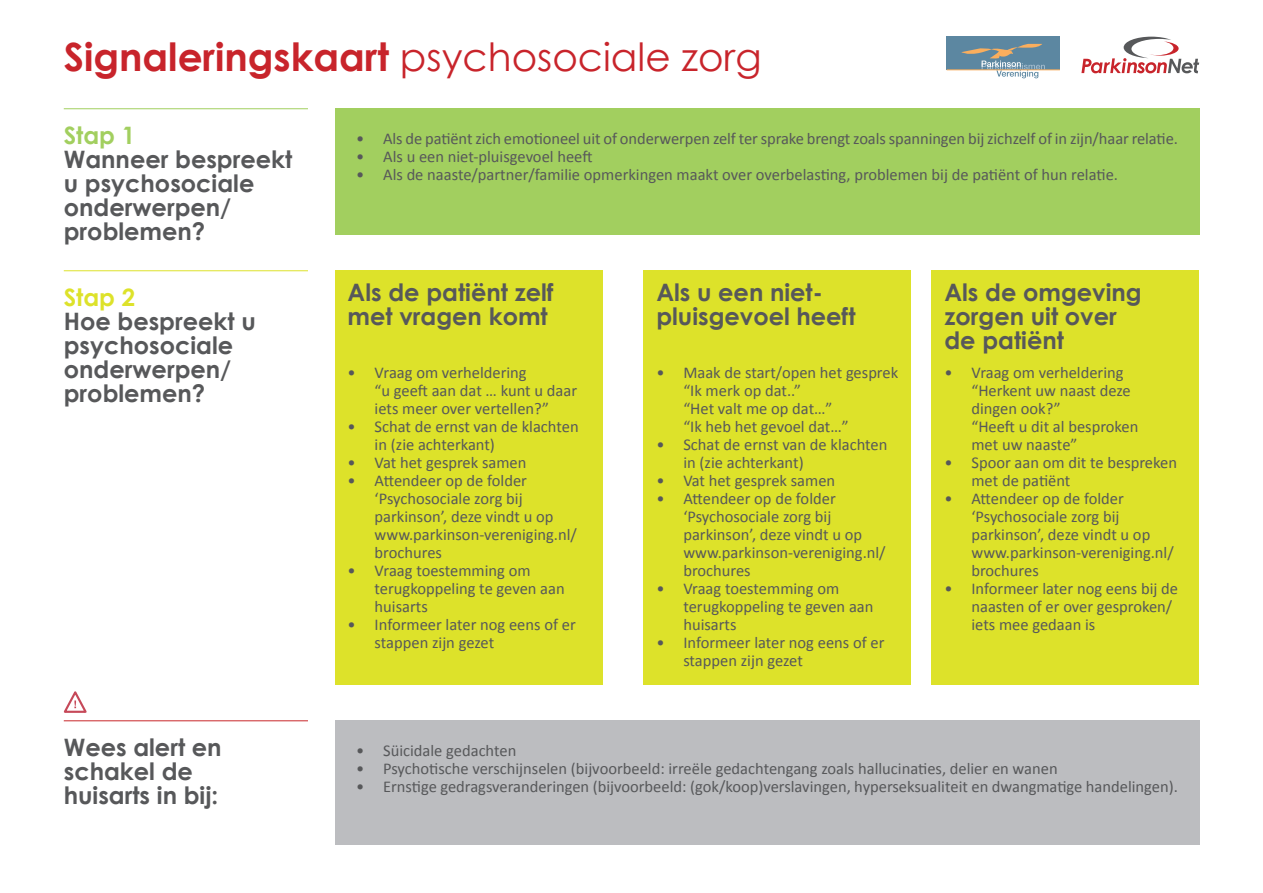
<style>
.page{position:relative;width:1263px;height:893px;background:#fff}
.page>*{position:absolute;margin:0;border:0;box-sizing:border-box;transform-origin:0 0}
.Kop{font:700 39px "Century Gothic";color:#c8242b}
.Body{font:700 24px/24px "Century Gothic";color:#57585a}
.Body-2{font:700 24px "Century Gothic";color:#a2cf5f}
.Body-3{font:700 24px "Century Gothic";color:#dde22a}
.t1{font:16.5px/18px "Calibri";color:#57585a}
.s1{font-weight:400}
</style>
<div class="page">
<div style="left:335px;top:108px;width:864px;height:126px;background:#a2cf5f"></div>
<div style="left:335px;top:270px;width:267px;height:414px;background:#dde22a"></div>
<div style="left:644px;top:270px;width:267px;height:414px;background:#dde22a"></div>
<div style="left:932px;top:270px;width:267px;height:414px;background:#dde22a"></div>
<div style="left:335px;top:720px;width:864px;height:124px;background:#bcbdc0"></div>
<svg style="left:1081px;top:37px;width:118px;height:36px"></svg>
<div style="left:947px;top:37px;width:113px;height:33px;background:#5c87a1"></div>
<hr style="left:947px;top:69px;width:113px;height:1px;background:#faae5d">
<svg style="left:961px;top:44px;width:84px;height:34px"></svg>
<hr style="left:64px;top:108px;width:244px;height:1px;background:#a2cf5f">
<hr style="left:64px;top:270px;width:244px;height:1px;background:#dde22a">
<svg style="left:63px;top:691px;width:24px;height:22px"></svg>
<hr style="left:64px;top:720px;width:244px;height:1px;background:#c8262a">
<p class="Kop" style="left:64px;top:32px;width:699px">Signaleringskaart <span class="s1">psychosociale zorg</span></p>
<p class="Body-2" style="left:64px;top:120px;width:73px">Stap 1</p>
<p class="Body" style="left:64px;top:147px;width:230px">Wanneer bespreekt u psychosociale onderwerpen/ problemen?</p>
<p class="Body-3" style="left:64px;top:282px;width:73px">Stap 2</p>
<p class="Body" style="left:64px;top:309px;width:194px">Hoe bespreekt u psychosociale onderwerpen/ problemen?</p>
<p class="Body" style="left:64px;top:735px;width:159px">Wees alert en schakel de huisarts in bij:</p>
<p class="t1" style="left:356px;top:130px;width:823px">• Als de patiënt zich emotioneel uit of onderwerpen zelf ter sprake brengt zoals spanningen bij zichzelf of in zijn/haar relatie.</p>
<p class="t1" style="left:356px;top:148px;width:238px">• Als u een niet-pluisgevoel heeft</p>
<p class="t1" style="left:356px;top:166px;width:763px">• Als de naaste/partner/familie opmerkingen maakt over overbelasting, problemen bij de patiënt of hun relatie.</p>
<p class="Body" style="left:348px;top:279px;width:207px">Als de patiënt zelf met vragen komt</p>
<p class="t1" style="left:375px;top:364px;width:204px;text-indent:-27px">• Vraag om verheldering<br>“u geeft aan dat … kunt u daar iets meer over vertellen?”</p>
<p class="t1" style="left:375px;top:418px;width:206px;text-indent:-27px">• Schat de ernst van de klachten in (zie achterkant)</p>
<p class="t1" style="left:348px;top:454px;width:180px">• Vat het gesprek samen</p>
<p class="t1" style="left:375px;top:472px;width:204px;text-indent:-27px">• Attendeer op de folder ‘Psychosociale zorg bij parkinson’, deze vindt u op www.parkinson-vereniging.nl/ brochures</p>
<p class="t1" style="left:375px;top:562px;width:192px;text-indent:-27px">• Vraag toestemming om terugkoppeling te geven aan huisarts</p>
<p class="t1" style="left:375px;top:616px;width:203px;text-indent:-27px">• Informeer later nog eens of er stappen zijn gezet</p>
<p class="Body" style="left:656px;top:279px;width:201px">Als u een niet&shy;pluisgevoel heeft</p>
<p class="t1" style="left:683px;top:364px;width:216px;text-indent:-27px">• Maak de start/open het gesprek “Ik merk op dat..”<br>“Het valt me op dat…”<br>“Ik heb het gevoel dat…”</p>
<p class="t1" style="left:683px;top:436px;width:206px;text-indent:-27px">• Schat de ernst van de klachten in (zie achterkant)</p>
<p class="t1" style="left:656px;top:472px;width:180px">• Vat het gesprek samen</p>
<p class="t1" style="left:683px;top:490px;width:204px;text-indent:-27px">• Attendeer op de folder ‘Psychosociale zorg bij parkinson’, deze vindt u op www.parkinson-vereniging.nl/ brochures</p>
<p class="t1" style="left:683px;top:580px;width:192px;text-indent:-27px">• Vraag toestemming om terugkoppeling te geven aan huisarts</p>
<p class="t1" style="left:683px;top:634px;width:203px;text-indent:-27px">• Informeer later nog eens of er stappen zijn gezet</p>
<p class="Body" style="left:944px;top:279px;width:199px">Als de omgeving zorgen uit over de patiënt</p>
<p class="t1" style="left:971px;top:364px;width:168px;text-indent:-27px">• Vraag om verheldering “Herkent uw naast deze dingen ook?”<br>“Heeft u dit al besproken met uw naaste”</p>
<p class="t1" style="left:971px;top:454px;width:207px;text-indent:-27px">• Spoor aan om dit te bespreken met de patiënt</p>
<p class="t1" style="left:971px;top:490px;width:204px;text-indent:-27px">• Attendeer op de folder ‘Psychosociale zorg bij parkinson’, deze vindt u op www.parkinson-vereniging.nl/ brochures</p>
<p class="t1" style="left:971px;top:580px;width:208px;text-indent:-27px">• Informeer later nog eens bij de naasten of er over gesproken/ iets mee gedaan is</p>
<p class="t1" style="left:356px;top:742px;width:162px">• Süicidale gedachten</p>
<p class="t1" style="left:356px;top:760px;width:703px">• Psychotische verschijnselen (bijvoorbeeld: irreële gedachtengang zoals hallucinaties, delier en wanen</p>
<p class="t1" style="left:356px;top:778px;width:823px">• Ernstige gedragsveranderingen (bijvoorbeeld: (gok/koop)verslavingen, hyperseksualiteit en dwangmatige handelingen).</p>
</div>
